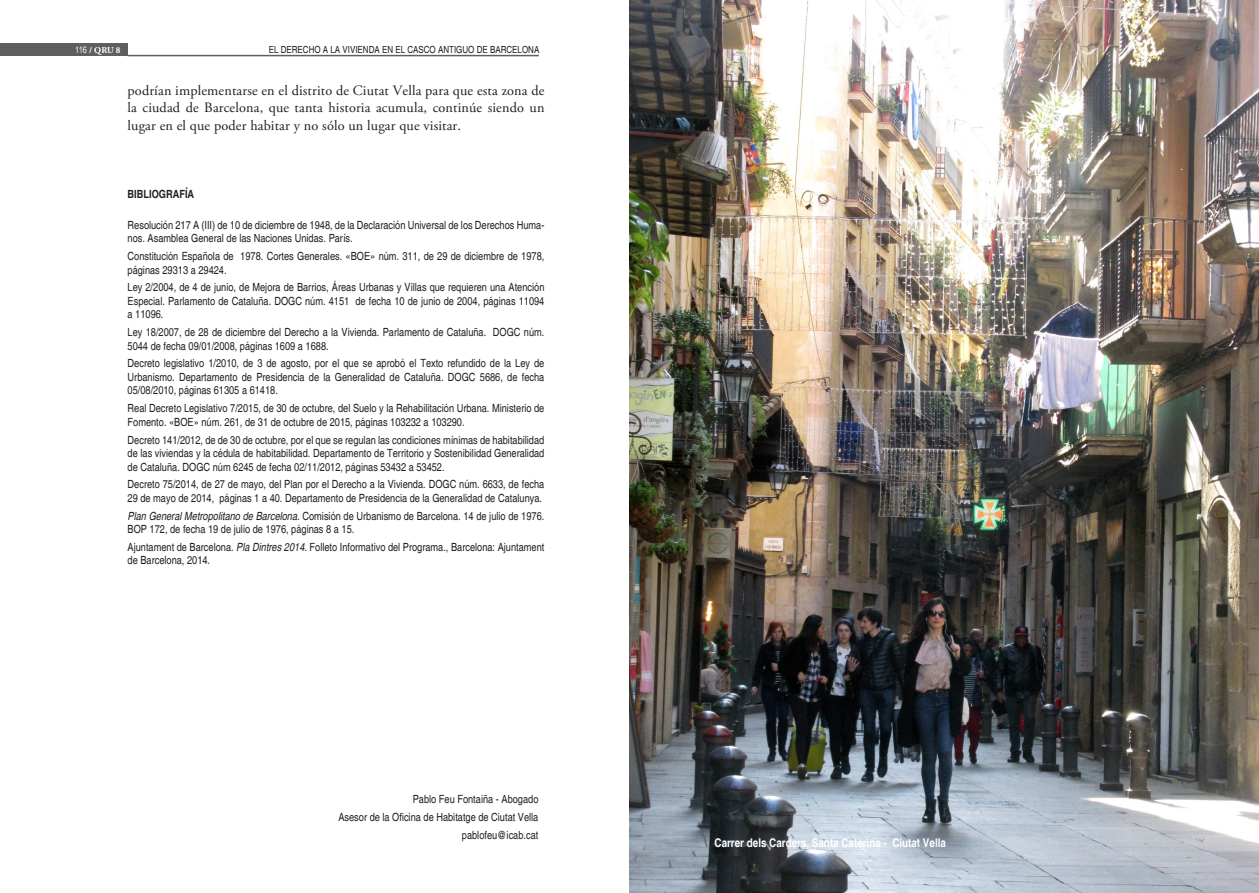
<style>
.page{position:relative;width:1259px;height:893px;background:#fff}
.page>*{position:absolute;margin:0;border:0;box-sizing:border-box;transform-origin:0 0}
.cuerpo_copy{font:14.25px/17.1px "Adobe Garamond Pro";letter-spacing:.01em;color:#231f20;text-align:justify}
.notas{font:700 condensed 12px "Helvetica";color:#fff}
.sumario{font:condensed 11.25px/13.5px "Helvetica";color:#231f20}
.TITULOS_APARTADOS{font:700 condensed 11.25px "Helvetica";color:#231f20}
.t1{font:condensed 9.75px "Helvetica";color:#231f20}
.t2{font:700 9px "Adobe Garamond Pro";color:#fff}
.s1{font-family:"Arial Narrow";font-weight:400}
.s2{font-style:italic}
</style>
<div class="page">
<hr style="left:128px;top:55px;width:411px;height:1px;background:#5f5f62">
<div style="left:0;top:44px;width:128px;height:12px;background:#5f5f62"></div>
<img style="left:629px;top:0;width:630px;height:893px">
<p class="t2" style="left:75px;top:45px;width:47px"><span class="s1">116</span> / QRU 8</p>
<p class="t1" style="left:269px;top:44px;width:272px">EL DERECHO A LA VIVIENDA EN EL CASCO ANTIGUO DE BARCELONA</p>
<p class="cuerpo_copy" style="left:128px;top:83px;width:418px">podrían implementarse en el distrito de Ciutat Vella para que esta zona de la ciudad de Barcelona, que tanta historia acumula, continúe siendo un lugar en el que poder habitar y no sólo un lugar que visitar.</p>
<p class="TITULOS_APARTADOS" style="left:128px;top:188px;width:68px">BIBLIOGRAFÍA</p>
<p class="sumario" style="left:128px;top:218px;width:418px">Resolución 217 A (III) de 10 de diciembre de 1948, de la Declaración Universal de los Derechos Huma&shy;nos. Asamblea General de las Naciones Unidas. París.</p>
<p class="sumario" style="left:128px;top:250px;width:418px">Constitución Española de 1978. Cortes Generales. «BOE» núm. 311, de 29 de diciembre de 1978, páginas 29313 a 29424.</p>
<p class="sumario" style="left:128px;top:281px;width:418px;text-align:justify">Ley 2/2004, de 4 de junio, de Mejora de Barrios, Áreas Urbanas y Villas que requieren una Atención Especial. Parlamento de Cataluña. DOGC núm. 4151 de fecha 10 de junio de 2004, páginas 11094 a 11096.</p>
<p class="sumario" style="left:128px;top:326px;width:418px">Ley 18/2007, de 28 de diciembre del Derecho a la Vivienda. Parlamento de Cataluña. DOGC núm.<br>5044 de fecha 09/01/2008, páginas 1609 a 1688.</p>
<p class="sumario" style="left:128px;top:357px;width:418px;text-align:justify">Decreto legislativo 1/2010, de 3 de agosto, por el que se aprobó el Texto refundido de la Ley de Urbanismo. Departamento de Presidencia de la Generalidad de Cataluña. DOGC 5686, de fecha 05/08/2010, páginas 61305 a 61418.</p>
<p class="sumario" style="left:128px;top:402px;width:418px">Real Decreto Legislativo 7/2015, de 30 de octubre, del Suelo y la Rehabilitación Urbana. Ministerio de<br>Fomento. «BOE» núm. 261, de 31 de octubre de 2015, páginas 103232 a 103290.</p>
<p class="sumario" style="left:128px;top:433px;width:418px;text-align:justify">Decreto 141/2012, de de 30 de octubre, por el que se regulan las condiciones mínimas de habitabilidad de las viviendas y la cédula de habitabilidad. Departamento de Territorio y Sostenibilidad Generalidad de Cataluña. DOGC núm 6245 de fecha 02/11/2012, páginas 53432 a 53452.</p>
<p class="sumario" style="left:128px;top:478px;width:418px">Decreto 75/2014, de 27 de mayo, del Plan por el Derecho a la Vivienda. DOGC núm. 6633, de fecha<br>29 de mayo de 2014, páginas 1 a 40. Departamento de Presidencia de la Generalidad de Catalunya.</p>
<p class="sumario" style="left:128px;top:509px;width:418px"><span class="s2">Plan General Metropolitano de Barcelona.</span> Comisión de Urbanismo de Barcelona. 14 de julio de 1976.<br>BOP 172, de fecha 19 de julio de 1976, páginas 8 a 15.</p>
<p class="sumario" style="left:128px;top:540px;width:418px">Ajuntament de Barcelona. <span class="s2">Pla Dintres 2014</span>. Folleto Informativo del Programa., Barcelona: Ajuntament de Barcelona, 2014.</p>
<p class="sumario" style="left:413px;top:793px;width:127px">Pablo Feu Fontaiña - Abogado</p>
<p class="sumario" style="left:338px;top:810px;width:201px">Asesor de la Oficina de Habitatge de Ciutat Vella</p>
<p class="sumario" style="left:462px;top:828px;width:78px">pablofeu@icab.cat</p>
<p class="notas" style="left:714px;top:835px;width:233px">Carrer dels Carders, Santa Caterina - Ciutat Vella</p>
</div>
